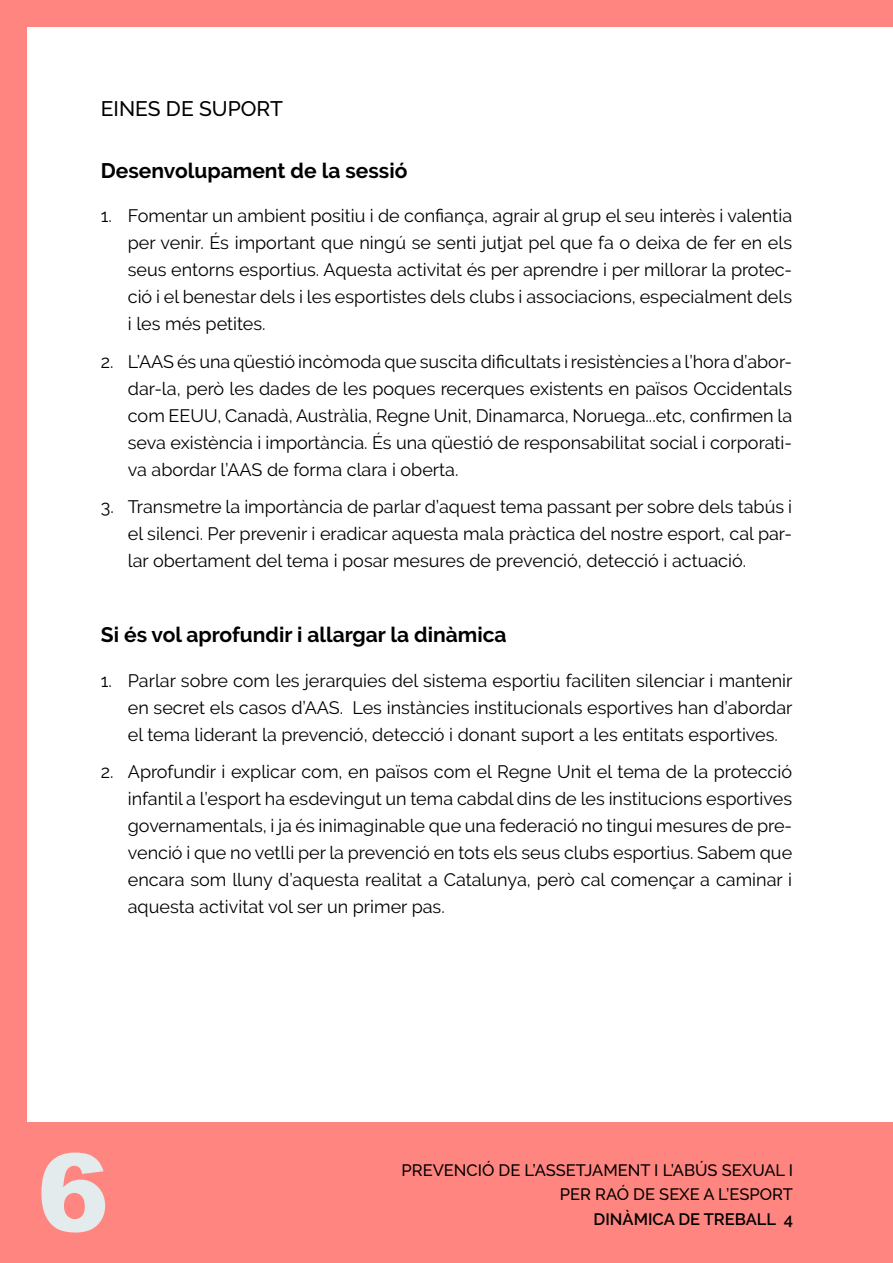
<style>
.page{position:relative;width:893px;height:1263px;background:#fff}
.page>*{position:absolute;margin:0;border:0;box-sizing:border-box;transform-origin:0 0}
.t1{font:900 108px "Arial";color:#e4ebec}
.t2{font:700 21px "Raleway";color:#000}
.t3{font:500 21px "Raleway";color:#000}
.t4{font:18px/27px "Raleway";color:#000;text-align:justify}
.t5{font:500 16.5px/24.3px "Raleway";color:#000;text-align:right}
.t6{font:600 16.5px "Raleway";color:#000}
</style>
<div class="page">
<div style="left:0;top:0;width:893px;height:27px;background:#ff8580"></div>
<div style="left:0;top:0;width:27px;height:1263px;background:#ff8580"></div>
<div style="left:1px;top:1122px;width:892px;height:141px;background:#ff8580"></div>
<p class="t3" style="left:101px;top:96px;width:184px">EINES DE SUPORT</p>
<p class="t2" style="left:101px;top:158px;width:308px">Desenvolupament de la sessió</p>
<p class="t4" style="left:128px;top:202px;width:666px;text-indent:-27px">1. Fomentar un ambient positiu i de confiança, agrair al grup el seu interès i valentia per venir. És important que ningú se senti jutjat pel que fa o deixa de fer en els seus entorns esportius. Aquesta activitat és per aprendre i per millorar la protec&shy;ció i el benestar dels i les esportistes dels clubs i associacions, especialment dels i les més petites.</p>
<p class="t4" style="left:128px;top:348px;width:666px;text-indent:-27px">2. L’AAS és una qüestió incòmoda que suscita dificultats i resistències a l’hora d’abor&shy;dar-la, però les dades de les poques recerques existents en països Occidentals com EEUU, Canadà, Austràlia, Regne Unit, Dinamarca, Noruega...etc, confirmen la seva existència i importància. És una qüestió de responsabilitat social i corporati&shy;va abordar l’AAS de forma clara i oberta.</p>
<p class="t4" style="left:128px;top:493px;width:666px;text-indent:-27px">3. Transmetre la importància de parlar d’aquest tema passant per sobre dels tabús i el silenci. Per prevenir i eradicar aquesta mala pràctica del nostre esport, cal par&shy;lar obertament del tema i posar mesures de prevenció, detecció i actuació.</p>
<p class="t2" style="left:101px;top:623px;width:407px">Si és vol aprofundir i allargar la dinàmica</p>
<p class="t4" style="left:128px;top:667px;width:666px;text-indent:-27px">1. Parlar sobre com les jerarquies del sistema esportiu faciliten silenciar i mantenir en secret els casos d’AAS. Les instàncies institucionals esportives han d’abordar el tema liderant la prevenció, detecció i donant suport a les entitats esportives.</p>
<p class="t4" style="left:128px;top:758px;width:666px;text-indent:-27px">2. Aprofundir i explicar com, en països com el Regne Unit el tema de la protecció infantil a l’esport ha esdevingut un tema cabdal dins de les institucions esportives governamentals, i ja és inimaginable que una federació no tingui mesures de pre&shy;venció i que no vetlli per la prevenció en tots els seus clubs esportius. Sabem que encara som lluny d’aquesta realitat a Catalunya, però cal començar a caminar i aquesta activitat vol ser un primer pas.</p>
<h1 class="t1" style="left:37px;top:1114px;width:74px">6</h1>
<p class="t5" style="left:402px;top:1158px;width:393px">PREVENCIÓ DE L’ASSETJAMENT I L’ABÚS SEXUAL I<br>PER RAÓ DE SEXE A L’ESPORT</p>
<p class="t6" style="left:594px;top:1209px;width:201px">DINÀMICA DE TREBALL 4</p>
</div>
